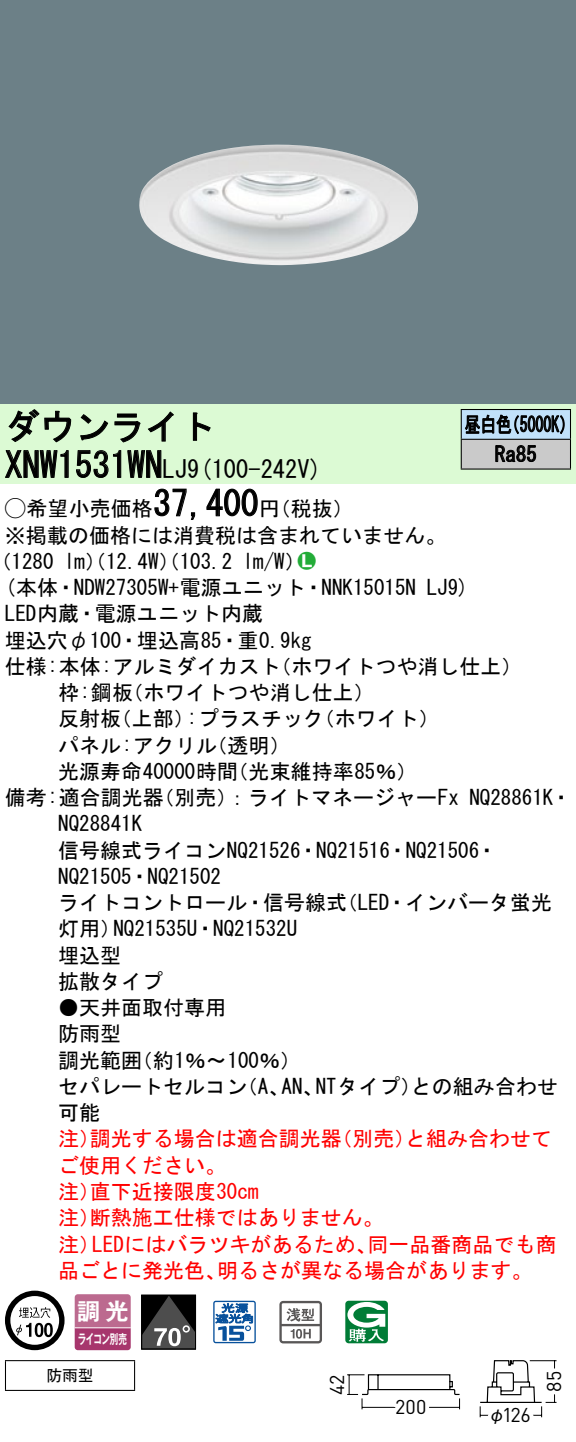
<style>
.page{position:relative;width:576px;height:1442px;background:#fff}
.page>*{position:absolute;margin:0;border:0;box-sizing:border-box;transform-origin:0 0}
.t1{font:35px "MS Gothic";color:#000}
.t2{font:24.5px "MS Gothic";color:#000}
.t3{font:23.1px "Gothic MB101 Pro De Bold 90 pv RKSJ H";color:#fff}
.t4{font:21px/26.2px "MS Gothic";color:#000}
.t5{font:21px/26.2px "MS Gothic";color:#f00}
.t6{font:21px/29.8px "MS Gothic";color:#000;scale:.75 1}
.t7{font:21px "Ford Classification 1";color:#23ac38}
.t8{font:19.95px "DINOT";letter-spacing:.005em;color:#000}
.t9{font:17.5px "Gothic BBB Pro Medium 90 pv RKSJ H";color:#000}
.t10{font:15.75px "MS Gothic";color:#000}
.t11{font:13.3px "Gothic MB101 Pro De Bold 90 pv RKSJ H";letter-spacing:-.05em;color:#fff;scale:.65 1}
.s1{font-size:24.5px}
.s2{font-family:"Ford Classification 1"}
.s3{color:#fff}
</style>
<div class="page">
<div style="left:0;top:0;width:575px;height:404px;background:#6c8087"></div>
<img style="left:139px;top:145px;width:279px;height:120px">
<div style="left:0;top:404px;width:575px;height:79px;background:#dcfad4"></div>
<svg style="left:8px;top:409px;width:64px;height:34px"></svg>
<svg style="left:80px;top:413px;width:60px;height:30px"></svg>
<svg style="left:147px;top:411px;width:26px;height:31px"></svg>
<svg style="left:192px;top:412px;width:19px;height:29px"></svg>
<svg style="left:5px;top:450px;width:64px;height:28px"></svg>
<svg style="left:76px;top:450px;width:86px;height:28px"></svg>
<svg style="left:154px;top:488px;width:42px;height:32px"></svg>
<svg style="left:206px;top:488px;width:52px;height:29px"></svg>
<svg style="left:5px;top:1290px;width:59px;height:60px"></svg>
<svg style="left:44px;top:1322px;width:9px;height:15px"></svg>
<svg style="left:74px;top:1294px;width:56px;height:56px;background:#b55984"></svg>
<hr style="left:75px;top:1327px;width:55px;height:1px;background:#fff">
<div style="left:141px;top:1294px;width:55px;height:55px;border:1px solid #000"></div>
<svg style="left:142px;top:1295px;width:53px;height:54px;background:#3f3f3f"></svg>
<svg style="left:213px;top:1300px;width:43px;height:43px"></svg>
<svg style="left:279px;top:1301px;width:43px;height:42px"></svg>
<svg style="left:345px;top:1300px;width:43px;height:43px"></svg>
<hr style="left:5px;top:1360px;width:130px;height:1px;background:#000">
<svg style="left:5px;top:1361px;width:1px;height:28px"></svg>
<svg style="left:134px;top:1361px;width:1px;height:28px"></svg>
<hr style="left:5px;top:1389px;width:130px;height:2px;background:#000">
<div style="left:461px;top:409px;width:109px;height:30px;background:#c1e1fa"></div>
<div style="left:461px;top:439px;width:109px;height:30px;background:#cacaca"></div>
<hr style="left:460px;top:409px;width:110px;height:1px;background:#000">
<hr style="left:569px;top:410px;width:2px;height:29px;background:#000">
<hr style="left:460px;top:439px;width:110px;height:1px;background:#000">
<hr style="left:569px;top:440px;width:2px;height:28px;background:#000">
<hr style="left:460px;top:468px;width:110px;height:2px;background:#000">
<svg style="left:460px;top:410px;width:104px;height:58px"></svg>
<svg style="left:347px;top:1360px;width:210px;height:58px"></svg>
<h1 class="t1" style="left:5px;top:409px;width:212px">ダウンライト</h1>
<p class="t2" style="left:187px;top:456px;width:136px">(9 100-242 (V</p>
<h1 class="t1" style="left:5px;top:447px;width:184px">XNW1531WN<span class="s1">LJ</span></h1>
<h1 class="t1" style="left:153px;top:486px;width:106px">37,400</h1>
<p class="t4" style="left:5px;top:495px;width:442px"><span class="s2">A</span>希望小売価格<br>※掲載の価格には消費税は含まれていません。</p>
<p class="t7" style="left:298px;top:550px;width:19px">2<span class="s3">7</span></p>
<p class="t4" style="left:259px;top:495px;width:96px">（円税抜(</p>
<p class="t4" style="left:243px;top:548px;width:64px">l m (W/</p>
<p class="t4" style="left:-9px;top:548px;width:65px">（1280</p>
<p class="t4" style="left:64px;top:548px;width:169px">lm）（12.4 ）（W 103.2</p>
<p class="t6" style="left:494px;top:409px;width:57px;text-indent:-30px">昼白色<br>Ra85</p>
<p class="t6" style="left:504px;top:409px;width:96px">（5000 (K</p>
<p class="t4" style="left:5px;top:574px;width:412px">(本体・NDW27305 +W 電源ユニット・NNK15015N</p>
<p class="t4" style="left:5px;top:600px;width:259px">LED内蔵・電源ユニット内蔵</p>
<p class="t4" style="left:5px;top:627px;width:308px">埋込穴φ100・埋込高85・重0.9kg</p>
<p class="t4" style="left:270px;top:653px;width:254px">（ホワイトつや消し仕上(</p>
<p class="t4" style="left:426px;top:574px;width:44px">LJ (9</p>
<p class="t4" style="left:122px;top:653px;width:253px;text-indent:-117px">仕様:本体:アルミダイカスト<br>（ホワイトつや消し仕上(</p>
<p class="t4" style="left:58px;top:679px;width:76px">枠:鋼板</p>
<p class="t4" style="left:58px;top:705px;width:64px">反射板</p>
<p class="t4" style="left:111px;top:705px;width:85px">（上部）</p>
<p class="t4" style="left:187px;top:705px;width:139px">:プラスチック</p>
<p class="t4" style="left:313px;top:705px;width:127px">（ホワイト(</p>
<p class="t4" style="left:58px;top:732px;width:160px">パネル:アクリル</p>
<p class="t4" style="left:206px;top:732px;width:86px">（透明(</p>
<p class="t4" style="left:58px;top:758px;width:181px">光源寿命40000時間</p>
<p class="t4" style="left:227px;top:758px;width:191px">（光束維持率85％(</p>
<p class="t4" style="left:153px;top:784px;width:307px">（別売：）ライトマネージャーFx</p>
<p class="t4" style="left:5px;top:784px;width:160px">備考:適合調光器</p>
<p class="t4" style="left:58px;top:810px;width:85px">NQ28841K</p>
<p class="t4" style="left:58px;top:837px;width:441px">信号線式ライコンNQ21526・NQ21516・NQ21506・</p>
<p class="t4" style="left:58px;top:863px;width:164px">NQ21505・NQ21502</p>
<p class="t4" style="left:336px;top:889px;width:217px">（LED・インバータ蛍光</p>
<p class="t4" style="left:469px;top:784px;width:104px">NQ28861 ・K</p>
<p class="t4" style="left:58px;top:889px;width:290px;text-align:center">ライトコントロール・信号線式<br>NQ21535 ・U NQ21532U</p>
<p class="t4" style="left:58px;top:915px;width:106px">灯用）<br>埋込型<br>拡散タイプ</p>
<p class="t4" style="left:58px;top:994px;width:169px">●天井面取付専用防雨型</p>
<p class="t4" style="left:132px;top:1047px;width:171px">（約1％〜100％(</p>
<p class="t4" style="left:58px;top:1047px;width:85px">調光範囲</p>
<p class="t4" style="left:315px;top:1073px;width:107px">NTタイプ）</p>
<p class="t4" style="left:411px;top:1073px;width:148px">との組み合わせ</p>
<p class="t4" style="left:58px;top:1073px;width:190px">セパレートセルコン可能</p>
<p class="t4" style="left:237px;top:1073px;width:54px">（、A</p>
<p class="t4" style="left:281px;top:1073px;width:43px">AN、</p>
<p class="t5" style="left:90px;top:1125px;width:253px">調光する場合は適合調光器</p>
<p class="t5" style="left:331px;top:1125px;width:85px">（別売）</p>
<p class="t5" style="left:405px;top:1125px;width:148px">と組み合わせて</p>
<p class="t5" style="left:58px;top:1125px;width:43px">注）</p>
<p class="t5" style="left:58px;top:1152px;width:169px">ご使用ください。</p>
<p class="t5" style="left:90px;top:1178px;width:170px">直下近接限度30cm</p>
<p class="t5" style="left:90px;top:1178px;width:295px;text-indent:-32px">注）<br>断熱施工仕様ではありません。</p>
<p class="t5" style="left:58px;top:1204px;width:43px">注）</p>
<p class="t5" style="left:92px;top:1230px;width:286px">LEDにはバラツキがあるため、</p>
<p class="t5" style="left:367px;top:1230px;width:190px">同一品番商品でも商</p>
<p class="t5" style="left:58px;top:1230px;width:43px">注）</p>
<p class="t5" style="left:58px;top:1257px;width:169px">品ごとに発光色、</p>
<p class="t5" style="left:217px;top:1257px;width:317px">明るさが異なる場合があります。</p>
<p class="t3" style="left:77px;top:1291px;width:53px">調光</p>
<p class="t11" style="left:78px;top:1327px;width:77px">ライコン別売</p>
<p class="t10" style="left:46px;top:1367px;width:49px">防雨型</p>
<p class="t8" style="left:323px;top:1395px;width:22px;rotate:-90deg">42</p>
<p class="t8" style="left:395px;top:1393px;width:33px">200</p>
<p class="t8" style="left:502px;top:1401px;width:30px">126</p>
<p class="t9" style="left:488px;top:1400px;width:19px">φ</p>
<p class="t8" style="left:540px;top:1392px;width:22px;rotate:-90deg">85</p>
</div>
